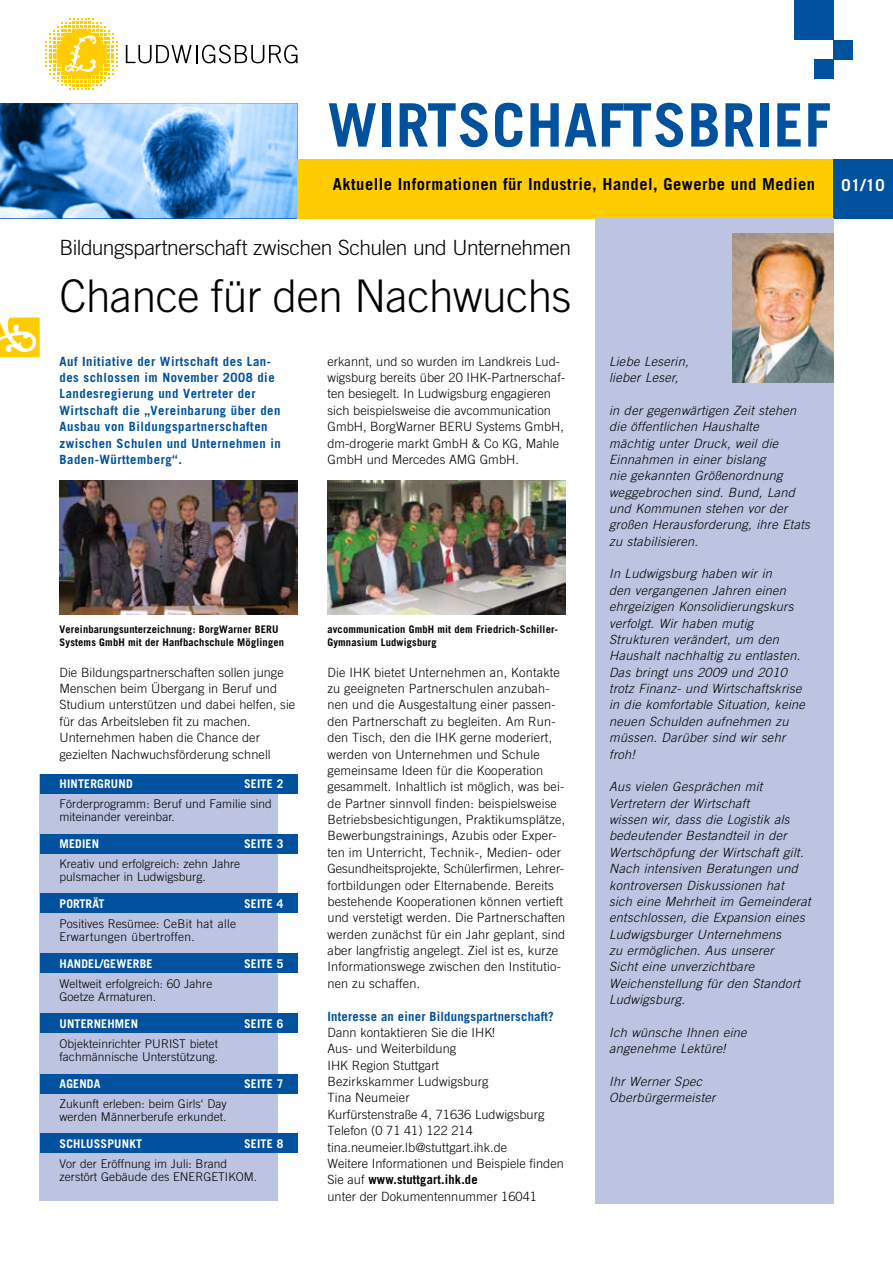
<style>
.page{position:relative;width:893px;height:1263px;background:#fff}
.page>*{position:absolute;margin:0;border:0;box-sizing:border-box;transform-origin:0 0}
.t1{font:700 60px "Ludwigsburg Trade Gothic";color:#00519e}
.t2{font:300 45px "Ludwigsburg Trade Gothic";letter-spacing:-.025em;color:#000}
.t3{font:300 21px "Ludwigsburg Trade Gothic";letter-spacing:-.04em;color:#000}
.t4{font:700 16.5px "Ludwigsburg Trade Gothic";letter-spacing:.015em;color:#000}
.t5{font:700 16.5px "Ludwigsburg Trade Gothic";color:#fff}
.t6{font:300 12.75px/16.4px "Ludwigsburg Trade Gothic";color:#000}
.t7{font:12.75px/16.4px "Ludwigsburg Trade Gothic Lt Ob";letter-spacing:.01em;color:#000}
.t8{font:700 12.75px/16.4px "Ludwigsburg Trade Gothic";letter-spacing:.025em;color:#00519e}
.t9{font:700 12.75px "Ludwigsburg Trade Gothic";color:#00519e}
.t10{font:300 12px/13.5px "Ludwigsburg Trade Gothic";letter-spacing:-.01em;color:#000}
.t11{font:700 12px "Ludwigsburg Trade Gothic";color:#fff}
.t12{font:300 12px/13.5px "Ludwigsburg Trade Gothic";letter-spacing:.015em;color:#000}
.t13{font:700 10.5px/12.6px "Ludwigsburg Trade Gothic";color:#000}
.s1{font-weight:700}
</style>
<div class="page">
<img style="left:0;top:103px;width:298px;height:115px">
<div style="left:298px;top:159px;width:595px;height:59px;background:#fc0"></div>
<div style="left:794px;top:0;width:39px;height:40px;background:#00519e"></div>
<div style="left:833px;top:40px;width:20px;height:20px;background:#00519e"></div>
<div style="left:833px;top:159px;width:60px;height:59px;background:#00519e"></div>
<svg style="left:46px;top:18px;width:71px;height:72px"></svg>
<svg style="left:126px;top:45px;width:172px;height:18px"></svg>
<div style="left:814px;top:60px;width:19px;height:19px;background:#00519e"></div>
<div style="left:595px;top:218px;width:238px;height:985px;background:#bcc4e1"></div>
<img style="left:733px;top:234px;width:100px;height:148px">
<div style="left:40px;top:774px;width:238px;height:426px;background:#bcc4e1"></div>
<div style="left:40px;top:774px;width:258px;height:20px;background:#00519e"></div>
<div style="left:40px;top:834px;width:258px;height:19px;background:#00519e"></div>
<div style="left:40px;top:893px;width:258px;height:19px;background:#00519e"></div>
<div style="left:40px;top:953px;width:258px;height:20px;background:#00519e"></div>
<div style="left:40px;top:1013px;width:258px;height:20px;background:#00519e"></div>
<div style="left:40px;top:1074px;width:258px;height:19px;background:#00519e"></div>
<div style="left:40px;top:1133px;width:258px;height:20px;background:#00519e"></div>
<svg style="left:0;top:317px;width:40px;height:40px"></svg>
<img style="left:60px;top:480px;width:238px;height:135px">
<img style="left:327px;top:480px;width:239px;height:135px">
<h1 class="t1" style="left:327px;top:88px;width:506px">WIRTSCHAFTSBRIEF</h1>
<p class="t4" style="left:333px;top:174px;width:484px">Aktuelle Informationen für Industrie, Handel, Gewerbe und Medien</p>
<p class="t5" style="left:842px;top:174px;width:45px">01/10</p>
<h3 class="t3" style="left:60px;top:235px;width:513px">Bildungspartnerschaft zwischen Schulen und Unternehmen</h3>
<h2 class="t2" style="left:60px;top:269px;width:514px">Chance für den Nachwuchs</h2>
<p class="t8" style="left:60px;top:353px;width:223px">Auf Initiative der Wirtschaft des Lan&shy;des schlossen im November 2008 die Landesregierung und Vertreter der Wirtschaft die „Vereinbarung über den Ausbau von Bildungspartnerschaften zwischen Schulen und Unternehmen in Baden-Württemberg“.</p>
<p class="t6" style="left:327px;top:353px;width:239px">erkannt, und so wurden im Landkreis Lud&shy;wigsburg bereits über 20 IHK-Partnerschaf&shy;ten besiegelt. In Ludwigsburg engagieren sich beispielsweise die avcommunication GmbH, BorgWarner BERU Systems GmbH, dm-drogerie markt GmbH &amp; Co KG, Mahle GmbH und Mercedes AMG GmbH.</p>
<p class="t13" style="left:60px;top:623px;width:226px">Vereinbarungsunterzeichnung: BorgWarner BERU<br>Systems GmbH mit der Hanfbachschule Möglingen</p>
<p class="t13" style="left:327px;top:623px;width:232px">avcommunication GmbH mit dem Friedrich-Schiller-<br>Gymnasium Ludwigsburg</p>
<p class="t6" style="left:60px;top:664px;width:237px">Die Bildungspartnerschaften sollen junge Menschen beim Übergang in Beruf und Studium unterstützen und dabei helfen, sie für das Arbeitsleben fit zu machen.<br>Unternehmen haben die Chance der gezielten Nachwuchsförderung schnell</p>
<p class="t11" style="left:60px;top:776px;width:15px">Hinterg</p>
<p class="t11" style="left:104px;top:776px;width:30px">Rund</p>
<p class="t11" style="left:244px;top:776px;width:13px">Seite</p>
<p class="t11" style="left:277px;top:776px;width:8px">2</p>
<p class="t10" style="left:60px;top:796px;width:214px">Förderprogramm: Beruf und Familie sind miteinander vereinbar.</p>
<p class="t11" style="left:60px;top:836px;width:28px">medien</p>
<p class="t11" style="left:244px;top:836px;width:13px">Seite</p>
<p class="t11" style="left:277px;top:836px;width:8px">3</p>
<p class="t10" style="left:60px;top:856px;width:182px">Kreativ und erfolgreich: zehn Jahre pulsmacher in Ludwigsburg.</p>
<p class="t11" style="left:60px;top:896px;width:44px">porträt</p>
<p class="t11" style="left:244px;top:896px;width:13px">Seite</p>
<p class="t11" style="left:277px;top:896px;width:8px">4</p>
<p class="t12" style="left:60px;top:916px;width:178px">Positives Resümee: CeBit hat alle<br>Erwartungen übertroffen.</p>
<p class="t11" style="left:60px;top:956px;width:8px">han</p>
<p class="t11" style="left:81px;top:956px;width:30px">del/gewerbe</p>
<p class="t11" style="left:244px;top:956px;width:13px">Seite</p>
<p class="t11" style="left:277px;top:956px;width:8px">5</p>
<p class="t10" style="left:60px;top:976px;width:154px">Weltweit erfolgreich: 60 Jahre<br>Goetze Armaturen.</p>
<p class="t11" style="left:60px;top:1016px;width:8px">unternehmen</p>
<p class="t11" style="left:244px;top:1016px;width:13px">Seite</p>
<p class="t11" style="left:277px;top:1016px;width:8px">6</p>
<p class="t10" style="left:60px;top:1036px;width:160px">Objekteinrichter PURIST bietet fachmännische Unterstützung.</p>
<p class="t11" style="left:60px;top:1076px;width:39px">Agen da</p>
<p class="t11" style="left:244px;top:1076px;width:13px">Seite</p>
<p class="t11" style="left:277px;top:1076px;width:8px">7</p>
<p class="t10" style="left:60px;top:1096px;width:169px">Zukunft erleben: beim Girls‘ Day werden Männerberufe erkundet.</p>
<p class="t11" style="left:60px;top:1136px;width:8px">schluss</p>
<p class="t11" style="left:107px;top:1136px;width:33px">punkt</p>
<p class="t11" style="left:244px;top:1136px;width:13px">Seite</p>
<p class="t11" style="left:277px;top:1136px;width:8px">8</p>
<p class="t10" style="left:60px;top:1156px;width:199px">Vor der Eröffnung im Juli: Brand zerstört Gebäude des ENERGETIKOM.</p>
<p class="t6" style="left:327px;top:664px;width:240px">Die IHK bietet Unternehmen an, Kontakte zu geeigneten Partnerschulen anzubah&shy;nen und die Ausgestaltung einer passen&shy;den Partnerschaft zu begleiten. Am Run&shy;den Tisch, den die IHK gerne moderiert, werden von Unternehmen und Schule gemeinsame Ideen für die Kooperation gesammelt. Inhaltlich ist möglich, was bei&shy;de Partner sinnvoll finden: beispielsweise Betriebsbesichtigungen, Praktikumsplätze, Bewerbungstrainings, Azubis oder Exper&shy;ten im Unterricht, Technik-, Medien- oder Gesundheitsprojekte, Schülerfirmen, Lehrer&shy;fortbildungen oder Elternabende. Bereits bestehende Kooperationen können vertieft und verstetigt werden. Die Partnerschaften werden zunächst für ein Jahr geplant, sind aber langfristig angelegt. Ziel ist es, kurze Informationswege zwischen den Institutio&shy;nen zu schaffen.</p>
<p class="t9" style="left:327px;top:1008px;width:228px">Interesse an einer Bildungspartnerschaft?</p>
<p class="t6" style="left:327px;top:1024px;width:238px">Dann kontaktieren Sie die IHK!<br>Aus- und Weiterbildung<br>IHK Region Stuttgart<br>Bezirkskammer Ludwigsburg<br>Tina Neumeier<br>Kurfürstenstraße 4, 71636 Ludwigsburg<br>Telefon (0 71 41) 122 214 tina.neumeier.lb@stuttgart.ihk.de<br>Weitere Informationen und Beispiele finden<br>Sie auf <span class="s1">www.stuttgart.ihk.de<br></span>unter der Dokumentennummer 16041</p>
<p class="t7" style="left:609px;top:353px;width:81px">Liebe Leserin, lieber Leser,</p>
<p class="t7" style="left:609px;top:402px;width:202px">in der gegenwärtigen Zeit stehen die öffentlichen Haushalte<br>mächtig unter Druck, weil die<br>Einnahmen in einer bislang<br>nie gekannten Größenordnung weggebrochen sind. Bund, Land und Kommunen stehen vor der großen Herausforderung, ihre Etats zu stabilisieren.</p>
<p class="t7" style="left:609px;top:566px;width:198px">In Ludwigsburg haben wir in<br>den vergangenen Jahren einen ehrgeizigen Konsolidierungskurs verfolgt. Wir haben mutig<br>Strukturen verändert, um den<br>Haushalt nachhaltig zu entlasten.<br>Das bringt uns 2009 und 2010 trotz Finanz- und Wirtschaftskrise in die komfortable Situation, keine neuen Schulden aufnehmen zu müssen. Darüber sind wir sehr froh!</p>
<p class="t7" style="left:609px;top:779px;width:203px">Aus vielen Gesprächen mit<br>Vertretern der Wirtschaft<br>wissen wir, dass die Logistik als bedeutender Bestandteil in der<br>Wertschöpfung der Wirtschaft gilt.<br>Nach intensiven Beratungen und kontroversen Diskussionen hat<br>sich eine Mehrheit im Gemeinderat entschlossen, die Expansion eines<br>Ludwigsburger Unternehmens<br>zu ermöglichen. Aus unserer<br>Sicht eine unverzichtbare<br>Weichenstellung für den Standort<br>Ludwigsburg.</p>
<p class="t7" style="left:609px;top:1024px;width:139px">Ich wünsche Ihnen eine angenehme Lektüre!</p>
<p class="t7" style="left:609px;top:1073px;width:108px">Ihr Werner Spec<br>Oberbürgermeister</p>
</div>
